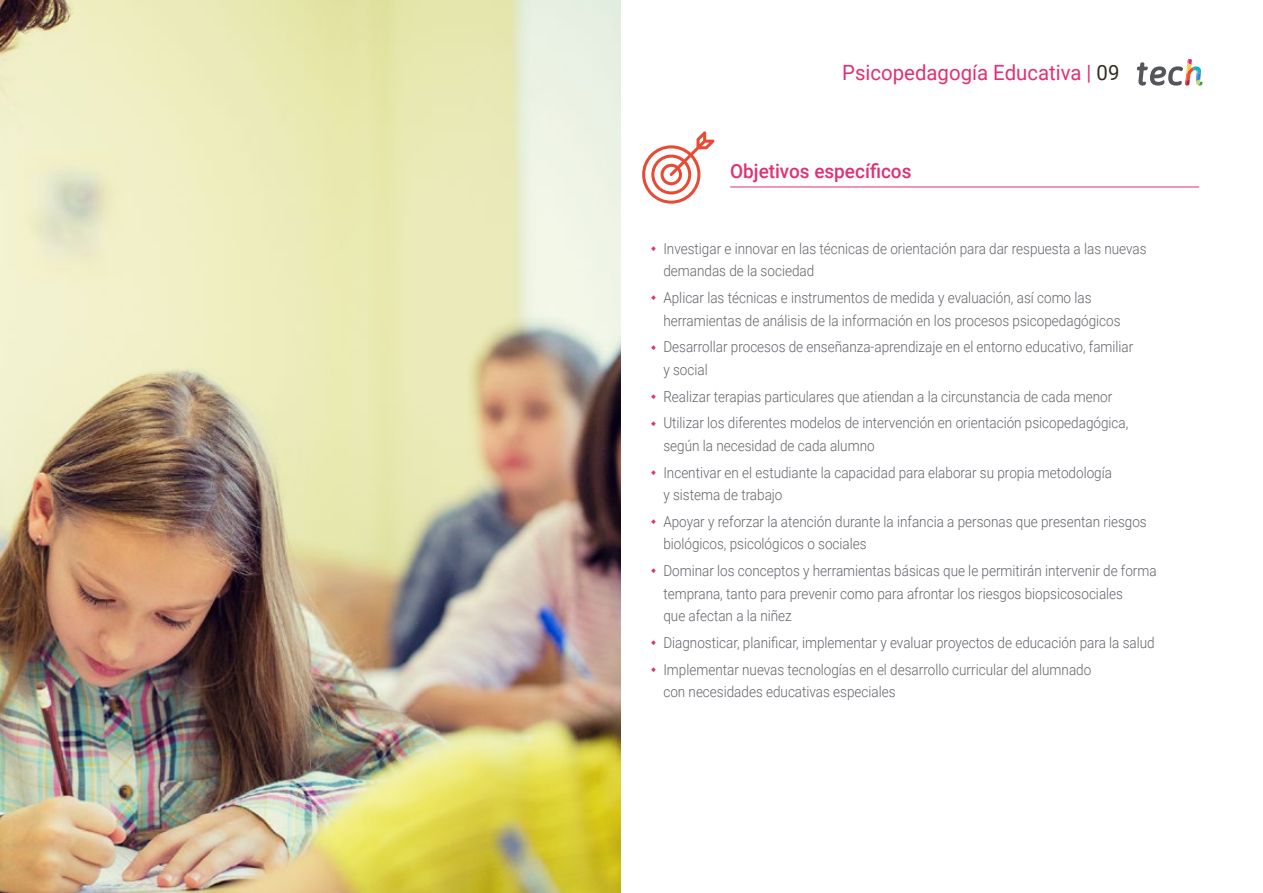
<style>
.page{position:relative;width:1263px;height:893px;background:#fff}
.page>*{position:absolute;margin:0;border:0;box-sizing:border-box;transform-origin:0 0}
.t1{font:21px "Roboto";color:#df3174}
.t2{font:500 19.5px "Roboto";color:#df3174}
.t3{font:300 15px/26.7px "Roboto";color:#61646a;scale:.9 1}
.s1{color:#312e20}
</style>
<div class="page">
<img style="left:0;top:0;width:621px;height:893px">
<hr style="left:730px;top:187px;width:469px;height:1px;background:#df3174">
<svg style="left:642px;top:131px;width:72px;height:73px"></svg>
<svg style="left:1137px;top:59px;width:65px;height:27px"></svg>
<h1 class="t1" style="left:842px;top:57px;width:279px">Psicopedagogía Educativa | <span class="s1">09</span></h1>
<h2 class="t2" style="left:730px;top:158px;width:183px">Objetivos específicos</h2>
<p class="t3" style="left:663px;top:237px;width:538px;line-height:22.5px">Investigar e innovar en las técnicas de orientación para dar respuesta a las nuevas demandas de la sociedad</p>
<p class="t3" style="left:663px;top:286px;width:509px;line-height:22.5px">Aplicar las técnicas e instrumentos de medida y evaluación, así como las herramientas de análisis de la información en los procesos psicopedagógicos</p>
<p class="t3" style="left:663px;top:335px;width:524px;line-height:22.5px">Desarrollar procesos de enseñanza-aprendizaje en el entorno educativo, familiar y social</p>
<p class="t3" style="left:663px;top:382px;width:518px">Realizar terapias particulares que atiendan a la circunstancia de cada menor<br>Utilizar los diferentes modelos de intervención en orientación psicopedagógica,</p>
<p class="t3" style="left:663px;top:432px;width:500px">según la necesidad de cada alumno<br>Incentivar en el estudiante la capacidad para elaborar su propia metodología</p>
<p class="t3" style="left:663px;top:481px;width:538px">y sistema de trabajo<br>Apoyar y reforzar la atención durante la infancia a personas que presentan riesgos</p>
<p class="t3" style="left:663px;top:530px;width:550px">biológicos, psicológicos o sociales<br>Dominar los conceptos y herramientas básicas que le permitirán intervenir de forma</p>
<p class="t3" style="left:663px;top:581px;width:512px;line-height:22.5px">temprana, tanto para prevenir como para afrontar los riesgos biopsicosociales que afectan a la niñez</p>
<p class="t3" style="left:663px;top:629px;width:547px">Diagnosticar, planificar, implementar y evaluar proyectos de educación para la salud<br>Implementar nuevas tecnologías en el desarrollo curricular del alumnado</p>
<p class="t3" style="left:663px;top:678px;width:260px">con necesidades educativas especiales</p>
</div>
